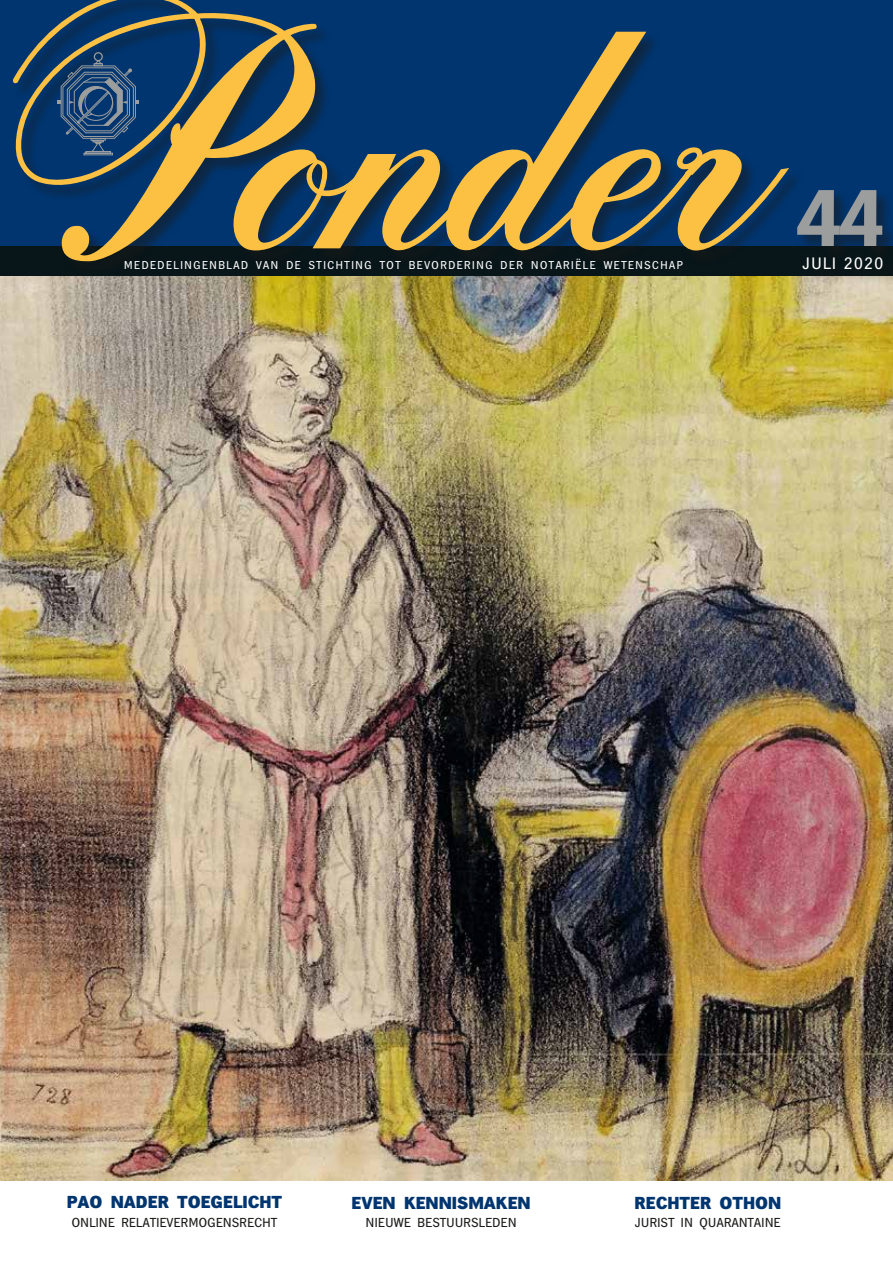
<style>
.page{position:relative;width:893px;height:1263px;background:#fff}
.page>*{position:absolute;margin:0;border:0;box-sizing:border-box;transform-origin:0 0}
.t1{font:411.9px "Gitarre";color:#fcc142;scale:.95 1}
.t2{font:700 77.55px "Hamburg";color:#9c9d9d}
.t3{font:800 16.8px "Hamburg";letter-spacing:.035em;color:#003570}
.t4{font:16.05px "Hamburg";color:#fff}
.t5{font:12.6px "Hamburg";letter-spacing:.035em;color:#1a1a18}
.t6{font:10.95px "Hamburg";letter-spacing:.145em;color:#fff}
.s1{font-style:inherit}
</style>
<div class="page">
<img style="left:0;top:275px;width:893px;height:905px">
<div style="left:0;top:0;width:893px;height:252px;background:#003570"></div>
<div style="left:14px;top:0;width:790px;height:278px;background:#1a1a18;opacity:.5"></div>
<div style="left:94px;top:52px;width:9px;height:9px;border:1px solid #9c9d9d;border-radius:50%"></div>
<div style="left:83px;top:153px;width:30px;height:2px;border:1px solid #9c9d9d"></div>
<div style="left:85px;top:151px;width:26px;height:3px;border:1px solid #9c9d9d"></div>
<svg style="left:58px;top:59px;width:81px;height:93px"></svg>
<div style="left:804px;top:258px;width:89px;height:27px;background:#1a1a18;opacity:.5"></div>
<div style="left:797px;top:190px;width:96px;height:72px;background:#1a1a18;opacity:.5"></div>
<h1 class="t1" style="left:-43px;top:-76px;width:810px">Ponder</h1>
<h2 class="t2" style="left:796px;top:172px;width:89px">44</h2>
<p class="t6" style="left:124px;top:258px;width:125px">MEDEDELINGENBLAD</p>
<p class="t6" style="left:256px;top:258px;width:341px">VAN DE STICHTING TOT BEVORDERING DER NOTARIËLE</p>
<p class="t6" style="left:604px;top:258px;width:81px">WETENSCHAP</p>
<h3 class="t4" style="left:803px;top:254px;width:82px">JULI <span class="s1">2020</span></h3>
<h3 class="t3" style="left:67px;top:1191px;width:216px">PAO NADER TOEGELICHT</h3>
<p class="t5" style="left:72px;top:1215px;width:207px">ONLINE RELATIEVERMOGENSRECHT</p>
<h3 class="t3" style="left:352px;top:1193px;width:180px">EVEN KENNISMAKEN</h3>
<p class="t5" style="left:366px;top:1215px;width:152px">NIEUWE BESTUURSLEDEN</p>
<h3 class="t3" style="left:635px;top:1193px;width:148px">RECHTER OTHON</h3>
<p class="t5" style="left:635px;top:1215px;width:147px">JURIST IN QUARANTAINE</p>
</div>
